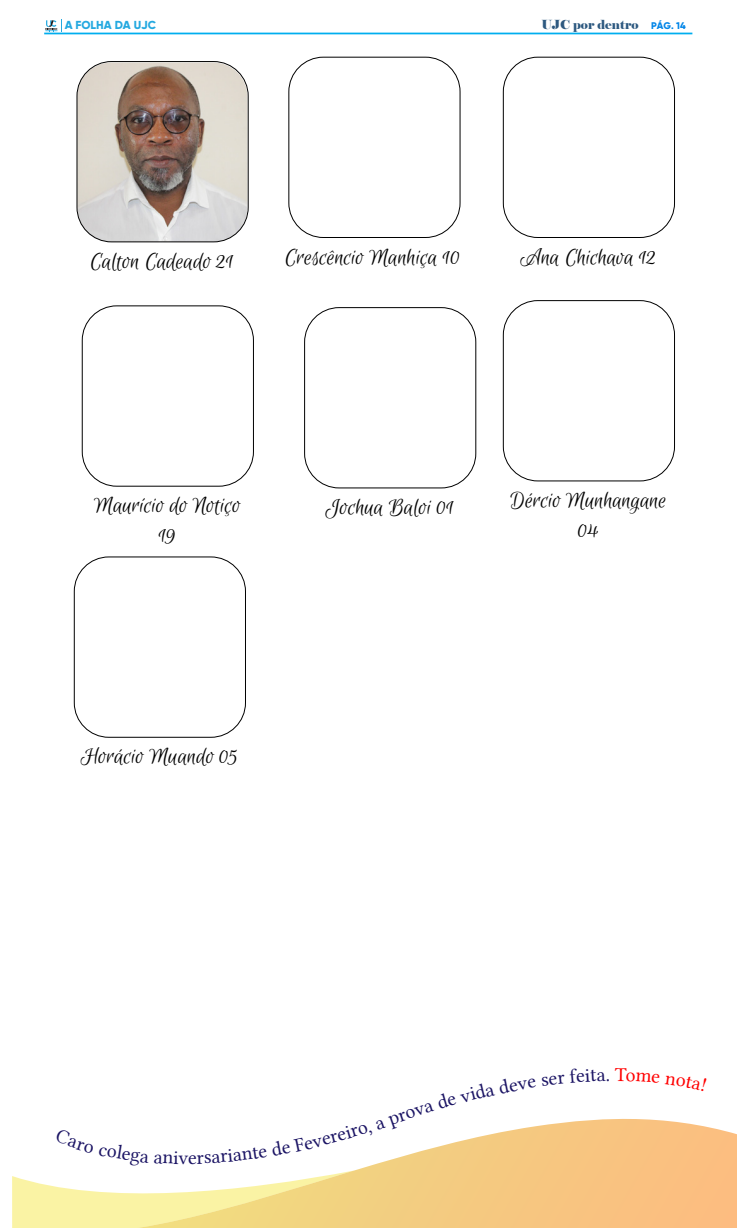
<style>
.page{position:relative;width:737px;height:1228px;background:#fff}
.page>*{position:absolute;margin:0;border:0;box-sizing:border-box;transform-origin:0 0}
.t1{font:24.76px/29.8px "Euphoria Script";color:#000;text-align:center}
.t2{font:19.86px "Lin Libertine";color:#1b1464}
.t3{font:12.42px "Elephant";color:#2d5980}
.t4{font:800 11.64px "Gilroy";color:#25a9e0}
.s1{font-family:"Gilroy";font-weight:800;font-size:9.62px;color:#0085e8}
</style>
<div class="page">
<img style="left:76px;top:56px;width:256px;height:187px">
<hr style="left:44px;top:33px;width:648px;height:1px;background:#00aeef">
<svg style="left:45px;top:20px;width:17px;height:12px"></svg>
<div style="left:609px;top:1118px;width:120px;height:109px;background:#fac080"></div>
<div style="left:82px;top:305px;width:172px;height:181px;border:1px solid #000;border-radius:34px"></div>
<div style="left:77px;top:61px;width:172px;height:181px;border:1px solid #000;border-radius:34px"></div>
<div style="left:304px;top:307px;width:172px;height:181px;border:1px solid #000;border-radius:34px"></div>
<div style="left:288px;top:57px;width:172px;height:181px;border:1px solid #000;border-radius:34px"></div>
<div style="left:503px;top:300px;width:172px;height:181px;border:1px solid #000;border-radius:34px"></div>
<div style="left:503px;top:57px;width:172px;height:181px;border:1px solid #000;border-radius:34px"></div>
<svg style="left:729px;top:1132px;width:8px;height:95px"></svg>
<div style="left:74px;top:556px;width:172px;height:181px;border:1px solid #000;border-radius:34px"></div>
<svg style="left:12px;top:1119px;width:597px;height:108px"></svg>
<p class="t4" style="left:65px;top:18px;width:93px">A FOLHA DA UJC</p>
<p class="t3" style="left:541px;top:16px;width:146px">UJC por dentro <span class="s1">PÁG. 14</span></p>
<p class="t1" style="left:90px;top:247px;width:145px">Calton Cadeado 21</p>
<p class="t1" style="left:285px;top:243px;width:177px">Crescêncio Manhiça 10</p>
<p class="t1" style="left:520px;top:243px;width:138px">Ana Chichava 12</p>
<p class="t1" style="left:94px;top:491px;width:148px">Maurício do Notiço<br>19</p>
<p class="t1" style="left:81px;top:742px;width:159px">Horácio Muando 05</p>
<p class="t1" style="left:325px;top:493px;width:130px">Jochua Baloi 01</p>
<p class="t1" style="left:510px;top:486px;width:157px">Dércio Munhangane<br>04</p>
<p class="t2" style="left:178px;top:1145px;width:11px">v</p>
</div>
